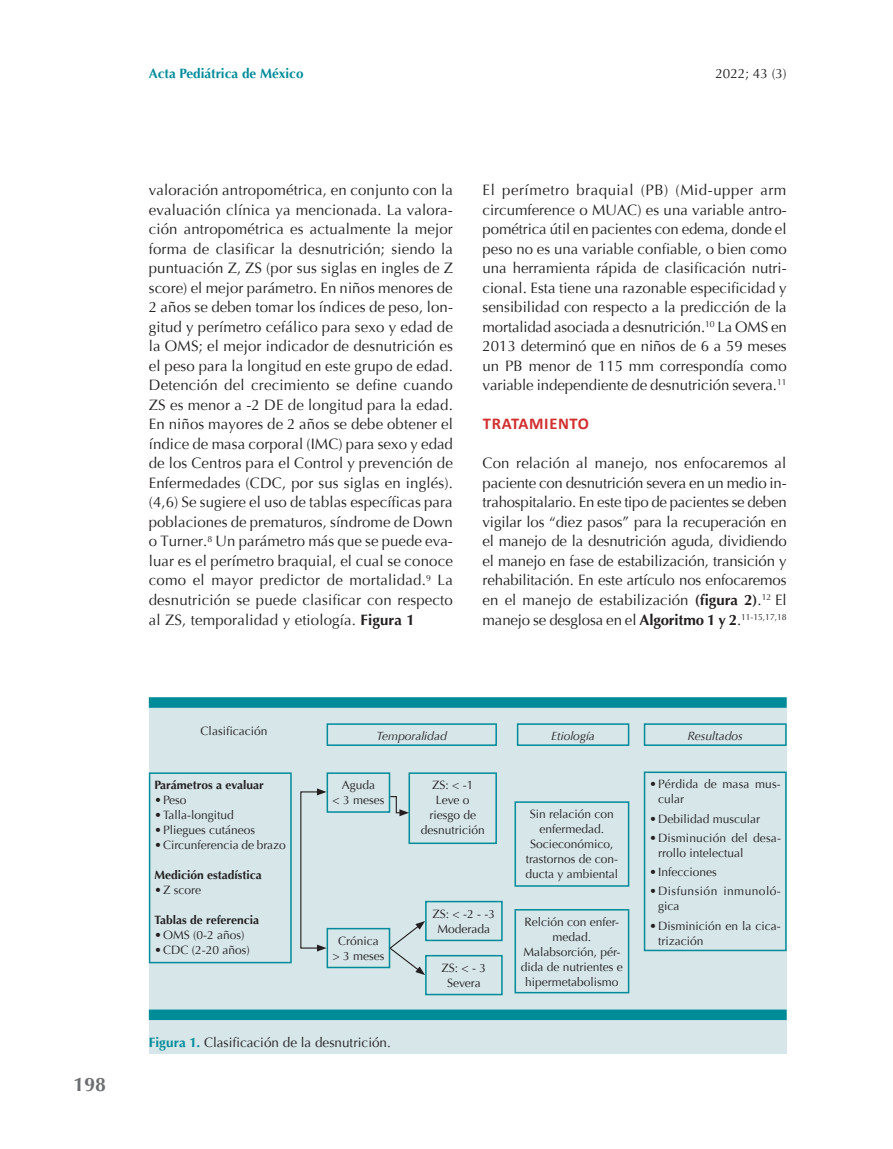
<style>
.page{position:relative;width:893px;height:1149px;background:#fff}
.page>*{position:absolute;margin:0;border:0;box-sizing:border-box;transform-origin:0 0}
.t1{font:700 19.5px "Optima";color:#6c6d70}
.t2{font:700 16.5px "Calibri";letter-spacing:.04em;color:#d22e2e}
.t3{font:15px/19.5px "Optima";color:#231f20;text-align:justify}
.t4{font:13.5px "Optima";color:#231f20}
.t5{font:700 13.5px "Optima";color:#008b9a}
.t6{font:12px/15px "Optima";color:#231f20;text-align:center}
.t7{font:700 12px "Optima";color:#231f20}
.t8{font:italic 12px "Optima";color:#231f20}
.t9{font:12px/15px "Optima";letter-spacing:.035em;color:#231f20}
.s1{font-weight:700}
.s2{font-weight:700;color:#008b9a}
</style>
<div class="page">
<div style="left:149px;top:697px;width:638px;height:356px;background:#d6e6e9"></div>
<div style="left:149px;top:772px;width:143px;height:191px;border:2px solid #008b9a"></div>
<div style="left:327px;top:723px;width:170px;height:22px;border:2px solid #008b9a"></div>
<div style="left:517px;top:723px;width:112px;height:22px;border:2px solid #008b9a"></div>
<div style="left:327px;top:772px;width:63px;height:40px;border:2px solid #008b9a"></div>
<div style="left:408px;top:772px;width:89px;height:71px;border:2px solid #008b9a"></div>
<div style="left:327px;top:927px;width:63px;height:40px;border:2px solid #008b9a"></div>
<div style="left:425px;top:900px;width:78px;height:40px;border:2px solid #008b9a"></div>
<div style="left:425px;top:954px;width:78px;height:40px;border:2px solid #008b9a"></div>
<div style="left:514px;top:801px;width:115px;height:85px;border:2px solid #008b9a"></div>
<div style="left:514px;top:908px;width:115px;height:85px;border:2px solid #008b9a"></div>
<div style="left:644px;top:723px;width:143px;height:22px;border:2px solid #008b9a"></div>
<div style="left:644px;top:771px;width:143px;height:179px;border:2px solid #008b9a"></div>
<div style="left:300px;top:791px;width:20px;height:157px;border:1px solid #231f20"></div>
<svg style="left:317px;top:788px;width:10px;height:7px"></svg>
<svg style="left:317px;top:944px;width:10px;height:7px"></svg>
<svg style="left:388px;top:921px;width:37px;height:53px"></svg>
<svg style="left:389px;top:795px;width:20px;height:21px"></svg>
<div style="left:149px;top:697px;width:638px;height:10px;background:#008b98"></div>
<div style="left:149px;top:1009px;width:638px;height:10px;background:#008b98"></div>
<h1 class="t1" style="left:74px;top:1072px;width:34px">198</h1>
<p class="t5" style="left:149px;top:66px;width:156px">Acta Pediátrica de México</p>
<p class="t4" style="left:715px;top:66px;width:73px">2022; 43 (3)</p>
<p class="t3" style="left:149px;top:180px;width:306px">valoración antropométrica, en conjunto con la evaluación clínica ya mencionada. La valora&shy;ción antropométrica es actualmente la mejor forma de clasificar la desnutrición; siendo la puntuación Z, ZS (por sus siglas en ingles de Z score) el mejor parámetro. En niños menores de 2 años se deben tomar los índices de peso, lon&shy;gitud y perímetro cefálico para sexo y edad de la OMS; el mejor indicador de desnutrición es el peso para la longitud en este grupo de edad.<br>Detención del crecimiento se define cuando ZS es menor a -2 DE de longitud para la edad.<br>En niños mayores de 2 años se debe obtener el índice de masa corporal (IMC) para sexo y edad de los Centros para el Control y prevención de Enfermedades (CDC, por sus siglas en inglés). (4,6) Se sugiere el uso de tablas específicas para poblaciones de prematuros, síndrome de Down o Turner.<sup>8</sup> Un parámetro más que se puede eva&shy;luar es el perímetro braquial, el cual se conoce como el mayor predictor de mortalidad.<sup>9</sup> La desnutrición se puede clasificar con respecto al ZS, temporalidad y etiología. <span class="s1">Figura 1</span></p>
<p class="t3" style="left:483px;top:180px;width:306px">El perímetro braquial (PB) (Mid-upper arm circumference o MUAC) es una variable antro&shy;pométrica útil en pacientes con edema, donde el peso no es una variable confiable, o bien como una herramienta rápida de clasificación nutri&shy;cional. Esta tiene una razonable especificidad y sensibilidad con respecto a la predicción de la mortalidad asociada a desnutrición.<sup>10</sup> La OMS en 2013 determinó que en niños de 6 a 59 meses un PB menor de 115 mm correspondía como variable independiente de desnutrición severa.<sup>11</sup></p>
<p class="t2" style="left:483px;top:412px;width:108px">TRATAMIENTO</p>
<p class="t3" style="left:483px;top:453px;width:306px">Con relación al manejo, nos enfocaremos al paciente con desnutrición severa en un medio in&shy;trahospitalario. En este tipo de pacientes se deben vigilar los “diez pasos” para la recuperación en el manejo de la desnutrición aguda, dividiendo el manejo en fase de estabilización, transición y rehabilitación. En este artículo nos enfocaremos en el manejo de estabilización <span class="s1">(figura 2)</span>.<sup>12</sup> El manejo se desglosa en el <span class="s1">Algoritmo 1 y 2</span>.<sup>11-15,17,18</sup></p>
<p class="t6" style="left:201px;top:723px;width:68px">Clasificación</p>
<p class="t7" style="left:155px;top:778px;width:111px">Parámetros a evaluar</p>
<p class="t6" style="left:155px;top:792px;width:33px"><span class="s1">•</span>Peso</p>
<p class="t6" style="left:155px;top:807px;width:81px"><span class="s1">•</span>Talla-longitud</p>
<p class="t6" style="left:155px;top:822px;width:102px"><span class="s1">•</span>Pliegues cutáneos</p>
<p class="t6" style="left:155px;top:837px;width:133px"><span class="s1">•</span>Circunferencia de brazo</p>
<p class="t7" style="left:155px;top:868px;width:109px">Medición estadística</p>
<p class="t6" style="left:155px;top:882px;width:48px"><span class="s1">•</span>Z score</p>
<p class="t7" style="left:155px;top:913px;width:106px">Tablas de referencia</p>
<p class="t6" style="left:155px;top:927px;width:91px"><span class="s1">•</span>OMS (0-2 años)</p>
<p class="t6" style="left:155px;top:942px;width:97px"><span class="s1">•</span>CDC (2-20 años)</p>
<p class="t8" style="left:377px;top:728px;width:72px">Temporalidad</p>
<p class="t8" style="left:551px;top:728px;width:45px">Etiología</p>
<p class="t6" style="left:332px;top:777px;width:53px">Aguda<br>&lt; 3 meses</p>
<p class="t6" style="left:421px;top:777px;width:66px">ZS: &lt; -1<br>Leve o riesgo de desnutrición</p>
<p class="t6" style="left:526px;top:806px;width:94px">Sin relación con enfermedad.<br>Socieconómico, trastornos de con&shy;ducta y ambiental</p>
<p class="t6" style="left:521px;top:914px;width:104px">Relción con enfer&shy;medad.<br>Malabsorción, pér&shy;dida de nutrientes e hipermetabolismo</p>
<p class="t6" style="left:433px;top:905px;width:64px">ZS: &lt; -2 - -3<br>Moderada</p>
<p class="t6" style="left:442px;top:960px;width:46px">ZS: &lt; - 3<br>Severa</p>
<p class="t6" style="left:332px;top:932px;width:53px">Crónica<br>&gt; 3 meses</p>
<p class="t4" style="left:149px;top:1033px;width:244px"><span class="s2">Figura 1.</span> Clasificación de la desnutrición.</p>
<p class="t8" style="left:688px;top:728px;width:57px">Resultados</p>
<p class="t6" style="left:658px;top:776px;width:124px;text-align:left;text-indent:-9px"><span class="s1">•</span>Pérdida de masa mus&shy;cular</p>
<p class="t6" style="left:650px;top:811px;width:112px"><span class="s1">•</span>Debilidad muscular</p>
<p class="t6" style="left:658px;top:830px;width:124px;text-align:left;text-indent:-9px"><span class="s1">•</span>Disminución del desa&shy;rrollo intelectual</p>
<p class="t6" style="left:650px;top:864px;width:69px"><span class="s1">•</span>Infecciones</p>
<p class="t9" style="left:658px;top:883px;width:124px;text-indent:-9px"><span class="s1">•</span>Disfunsión inmunoló&shy;gica</p>
<p class="t6" style="left:658px;top:918px;width:124px;text-align:left;text-indent:-9px"><span class="s1">•</span>Disminición en la cica&shy;trización</p>
</div>
